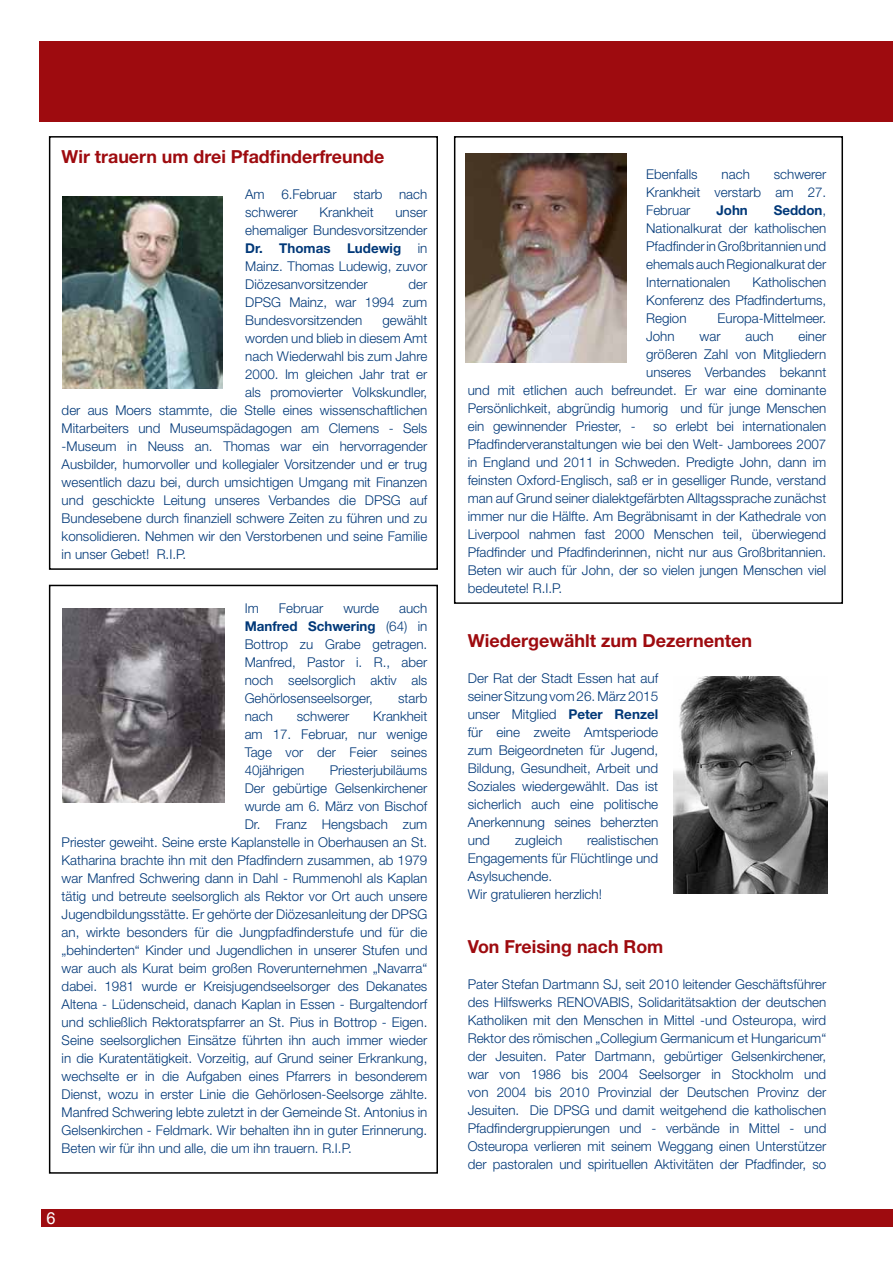
<style>
.page{position:relative;width:893px;height:1263px;background:#fff}
.page>*{position:absolute;margin:0;border:0;box-sizing:border-box;transform-origin:0 0}
.t1{font:700 18px "Helvetica Neue LT Pro";color:#9e0b0f}
.t2{font:16.5px "Arial";color:#fff}
.t3{font:300 13.5px/18px "Helvetica Neue LT Pro";color:#003878;text-align:justify}
.t4{font:700 13.5px "Helvetica Neue LT Pro";color:#003878}
.s1{font-weight:700}
</style>
<div class="page">
<div style="left:39px;top:41px;width:854px;height:80px;background:#9e0b0f"></div>
<div style="left:41px;top:1210px;width:852px;height:17px;background:#9e0b0f"></div>
<img style="left:63px;top:608px;width:161px;height:194px">
<img style="left:466px;top:153px;width:160px;height:209px">
<img style="left:62px;top:197px;width:160px;height:192px">
<img style="left:674px;top:676px;width:153px;height:218px">
<div style="left:49px;top:136px;width:389px;height:434px;border:2px solid #000"></div>
<div style="left:49px;top:585px;width:389px;height:589px;border:2px solid #000"></div>
<div style="left:454px;top:136px;width:389px;height:468px;border:2px solid #000"></div>
<h1 class="t1" style="left:62px;top:145px;width:324px">Wir trauern um drei Pfadfinderfreunde</h1>
<p class="t3" style="left:245px;top:185px;width:184px">Am 6.Februar starb nach schwerer</p>
<p class="t3" style="left:319px;top:203px;width:56px">Krankheit</p>
<p class="t3" style="left:245px;top:203px;width:184px;text-indent:150px">unser ehemaliger Bundesvorsitzender <span class="s1">Dr. Thomas Ludewig</span> in Mainz. Thomas Ludewig, zuvor Diözesanvorsitzender</p>
<p class="t3" style="left:245px;top:275px;width:184px;text-indent:163px">der DPSG Mainz, war 1994 zum Bundesvorsitzenden</p>
<p class="t3" style="left:383px;top:311px;width:46px">gewählt</p>
<p class="t3" style="left:245px;top:329px;width:184px">worden und blieb in diesem Amt</p>
<p class="t3" style="left:245px;top:347px;width:184px">nach Wiederwahl bis zum Jahre</p>
<p class="t3" style="left:245px;top:365px;width:184px">2000. Im gleichen Jahr trat er</p>
<p class="t3" style="left:245px;top:383px;width:184px">als promovierter Volkskundler,</p>
<p class="t3" style="left:62px;top:401px;width:367px">der aus Moers stammte, die Stelle eines wissenschaftlichen</p>
<p class="t3" style="left:62px;top:418px;width:367px">Mitarbeiters und Museumspädagogen am Clemens - Sels</p>
<p class="t3" style="left:62px;top:436px;width:367px">-Museum in Neuss an. Thomas war ein hervorragender</p>
<p class="t3" style="left:62px;top:454px;width:367px">Ausbilder, humorvoller und kollegialer Vorsitzender und er trug</p>
<p class="t3" style="left:62px;top:472px;width:367px">wesentlich dazu bei, durch umsichtigen Umgang mit Finanzen</p>
<p class="t3" style="left:62px;top:490px;width:367px">und geschickte Leitung unseres Verbandes die DPSG auf</p>
<p class="t3" style="left:62px;top:508px;width:367px">Bundesebene durch finanziell schwere Zeiten zu führen und zu</p>
<p class="t3" style="left:62px;top:526px;width:367px">konsolidieren. Nehmen wir den Verstorbenen und seine Familie</p>
<p class="t3" style="left:62px;top:544px;width:126px">in unser Gebet! R.I.P.</p>
<p class="t3" style="left:245px;top:598px;width:184px;text-indent:154px">auch <span class="s1">Manfred Schwering</span> (64) in Bottrop zu Grabe getragen.<br>Manfred, Pastor i. R., aber noch seelsorglich aktiv als Gehörlosenseelsorger,</p>
<p class="t3" style="left:245px;top:598px;width:16px">Im</p>
<p class="t3" style="left:279px;top:598px;width:46px">Februar</p>
<p class="t3" style="left:343px;top:598px;width:37px">wurde</p>
<p class="t3" style="left:398px;top:688px;width:31px">starb</p>
<p class="t3" style="left:245px;top:706px;width:184px;text-indent:128px">Krankheit am 17. Februar, nur wenige Tage vor der Feier seines 40jährigen</p>
<p class="t3" style="left:245px;top:706px;width:30px">nach</p>
<p class="t3" style="left:297px;top:706px;width:54px">schwerer</p>
<p class="t3" style="left:330px;top:760px;width:99px">Priesterjubiläums</p>
<p class="t3" style="left:245px;top:778px;width:184px">Der gebürtige Gelsenkirchener</p>
<p class="t3" style="left:245px;top:796px;width:184px">wurde am 6. März von Bischof</p>
<p class="t3" style="left:245px;top:814px;width:184px">Dr. Franz Hengsbach zum</p>
<p class="t3" style="left:62px;top:832px;width:367px">Priester geweiht. Seine erste Kaplanstelle in Oberhausen an St.</p>
<p class="t3" style="left:62px;top:850px;width:367px">Katharina brachte ihn mit den Pfadfindern zusammen, ab 1979</p>
<p class="t3" style="left:62px;top:868px;width:367px">war Manfred Schwering dann in Dahl - Rummenohl als Kaplan</p>
<p class="t3" style="left:62px;top:886px;width:367px">tätig und betreute seelsorglich als Rektor vor Ort auch unsere</p>
<p class="t3" style="left:62px;top:904px;width:367px">Jugendbildungsstätte. Er gehörte der Diözesanleitung der DPSG</p>
<p class="t3" style="left:62px;top:922px;width:367px">an, wirkte besonders für die Jungpfadfinderstufe und für die</p>
<p class="t3" style="left:62px;top:940px;width:367px">„behinderten“ Kinder und Jugendlichen in unserer Stufen und</p>
<p class="t3" style="left:62px;top:958px;width:367px">war auch als Kurat beim großen Roverunternehmen „Navarra“</p>
<p class="t3" style="left:62px;top:976px;width:367px">dabei. 1981 wurde er Kreisjugendseelsorger des Dekanates</p>
<p class="t3" style="left:62px;top:994px;width:367px">Altena - Lüdenscheid, danach Kaplan in Essen - Burgaltendorf</p>
<p class="t3" style="left:62px;top:1012px;width:367px">und schließlich Rektoratspfarrer an St. Pius in Bottrop - Eigen.</p>
<p class="t3" style="left:62px;top:1030px;width:367px">Seine seelsorglichen Einsätze führten ihn auch immer wieder</p>
<p class="t3" style="left:62px;top:1048px;width:367px">in die Kuratentätigkeit. Vorzeitig, auf Grund seiner Erkrankung,</p>
<p class="t3" style="left:62px;top:1066px;width:367px">wechselte er in die Aufgaben eines Pfarrers in besonderem</p>
<p class="t3" style="left:62px;top:1084px;width:367px">Dienst, wozu in erster Linie die Gehörlosen-Seelsorge zählte.</p>
<p class="t3" style="left:62px;top:1102px;width:367px">Manfred Schwering lebte zuletzt in der Gemeinde St. Antonius in</p>
<p class="t3" style="left:62px;top:1120px;width:367px">Gelsenkirchen - Feldmark. Wir behalten ihn in guter Erinnerung.</p>
<p class="t3" style="left:62px;top:1138px;width:292px">Beten wir für ihn und alle, die um ihn trauern. R.I.P.</p>
<p class="t2" style="left:46px;top:1207px;width:11px">6</p>
<p class="t3" style="left:646px;top:165px;width:53px">Ebenfalls</p>
<p class="t3" style="left:722px;top:165px;width:30px">nach</p>
<p class="t3" style="left:646px;top:165px;width:182px;text-indent:128px">schwerer Krankheit verstarb am 27.<br>Februar</p>
<p class="t3" style="left:646px;top:201px;width:182px;text-indent:128px"><span class="s1">Seddon</span>, Nationalkurat der katholischen Pfadfinder in Großbritannien und ehemals auch Regionalkurat der Internationalen</p>
<p class="t4" style="left:716px;top:202px;width:33px">John</p>
<p class="t3" style="left:646px;top:273px;width:182px;text-indent:106px">Katholischen Konferenz des Pfadfindertums, Region</p>
<p class="t3" style="left:718px;top:309px;width:110px">Europa-Mittelmeer.</p>
<p class="t3" style="left:646px;top:327px;width:30px">John</p>
<p class="t3" style="left:699px;top:327px;width:23px">war</p>
<p class="t3" style="left:745px;top:327px;width:30px">auch</p>
<p class="t3" style="left:798px;top:327px;width:29px">einer</p>
<p class="t3" style="left:646px;top:345px;width:182px">größeren Zahl von Mitgliedern</p>
<p class="t3" style="left:646px;top:363px;width:182px">unseres Verbandes bekannt</p>
<p class="t3" style="left:468px;top:381px;width:360px">und mit etlichen auch befreundet. Er war eine dominante</p>
<p class="t3" style="left:468px;top:399px;width:360px">Persönlichkeit, abgründig humorig und für junge Menschen</p>
<p class="t3" style="left:468px;top:417px;width:169px">ein gewinnender Priester, -</p>
<p class="t3" style="left:468px;top:417px;width:360px;text-indent:185px">so erlebt bei internationalen Pfadfinderveranstaltungen wie bei den Welt- Jamborees 2007 in England und 2011 in Schweden. Predigte John, dann im feinsten Oxford-Englisch, saß er in geselliger Runde, verstand man auf Grund seiner dialektgefärbten Alltagssprache zunächst immer nur die Hälfte. Am Begräbnisamt in der Kathedrale von Liverpool nahmen fast 2000 Menschen teil, überwiegend Pfadfinder und Pfadfinderinnen, nicht nur aus Großbritannien.<br>Beten wir auch für John, der so vielen jungen Menschen viel bedeutete! R.I.P.</p>
<h1 class="t1" style="left:468px;top:629px;width:286px">Wiedergewählt zum Dezernenten</h1>
<p class="t3" style="left:468px;top:669px;width:192px">Der Rat der Stadt Essen hat auf seiner Sitzung vom 26. März 2015 unser Mitglied <span class="s1">Peter Renzel </span>für eine zweite Amtsperiode zum Beigeordneten für Jugend, Bildung, Gesundheit, Arbeit und Soziales wiedergewählt. Das ist sicherlich auch eine politische Anerkennung seines beherzten und</p>
<p class="t3" style="left:468px;top:831px;width:192px;text-align:left;text-indent:119px">realistischen<br>Engagements für Flüchtlinge und<br>Asylsuchende.<br>Wir gratulieren herzlich!</p>
<h1 class="t1" style="left:468px;top:935px;width:197px">Von Freising nach Rom</h1>
<p class="t3" style="left:468px;top:975px;width:360px">Pater Stefan Dartmann SJ, seit 2010 leitender Geschäftsführer des Hilfswerks RENOVABIS, Solidaritätsaktion der deutschen Katholiken mit den Menschen in Mittel -und Osteuropa, wird Rektor des römischen „Collegium Germanicum et Hungaricum“ der Jesuiten. Pater Dartmann, gebürtiger Gelsenkirchener, war von 1986 bis 2004 Seelsorger in Stockholm und von 2004 bis 2010 Provinzial der Deutschen Provinz der Jesuiten. Die DPSG und damit weitgehend die katholischen Pfadfindergruppierungen und - verbände in Mittel - und Osteuropa verlieren mit seinem Weggang einen Unterstützer der pastoralen und spirituellen Aktivitäten der Pfadfinder, so</p>
<p class="t3" style="left:515px;top:831px;width:49px">zugleich</p>
</div>
